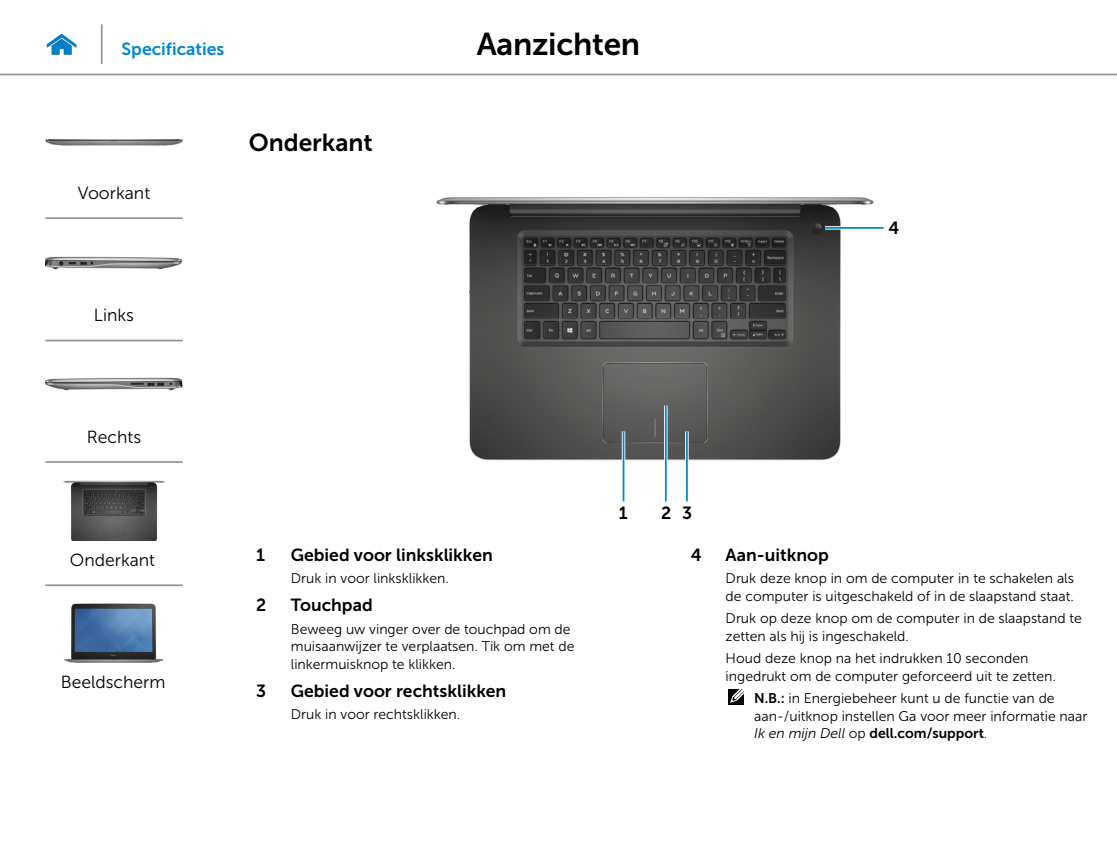
<style>
.page{position:relative;width:1117px;height:844px;background:#fff}
.page>*{position:absolute;margin:0;border:0;box-sizing:border-box;transform-origin:0 0}
.t1{font:31.5px "Museo Sans For Dell 700";letter-spacing:-.01em;color:#000}
.Head2{font:24.5px "Museo Sans For Dell 700";color:#000}
.Callout_Head{font:17.5px "Museo Sans For Dell 700";color:#000}
.t2{font:17.5px "Museo Sans For Dell 300";color:#000}
.t3{font:17.5px "Museo Sans For Dell 700";color:#0087cc}
.Callout-L{font:17.5px "Museo Sans For Dell 700";color:#000}
.Callout_description{font:14px/17.5px "Museo Sans For Dell 300";color:#000}
.Note{font:14px/17.5px "Museo Sans For Dell 300";color:#000}
.s1{font-family:"Museo Sans For Dell 700"}
.s2{font-style:italic}
</style>
<div class="page">
<hr style="left:0;top:74px;width:1116px;height:1px;background:#939598">
<img style="left:46px;top:33px;width:31px;height:23px">
<svg style="left:728px;top:689px;width:16px;height:15px"></svg>
<svg style="left:729px;top:689px;width:15px;height:13px"></svg>
<img style="left:436px;top:197px;width:438px;height:264px">
<svg style="left:621px;top:431px;width:4px;height:70px"></svg>
<hr style="left:622px;top:431px;width:2px;height:70px;background:#0087cc">
<hr style="left:685px;top:431px;width:3px;height:70px;background:#fff">
<hr style="left:686px;top:431px;width:1px;height:70px;background:#0087cc">
<hr style="left:664px;top:405px;width:3px;height:96px;background:#fff">
<hr style="left:664px;top:405px;width:2px;height:96px;background:#0087cc">
<hr style="left:824px;top:226px;width:59px;height:3px;background:#fff">
<hr style="left:824px;top:227px;width:59px;height:2px;background:#0087cc">
<hr style="left:101px;top:24px;width:2px;height:40px;background:#939598">
<img style="left:45px;top:139px;width:137px;height:7px">
<img style="left:45px;top:256px;width:137px;height:13px">
<img style="left:45px;top:378px;width:137px;height:12px">
<img style="left:64px;top:480px;width:100px;height:60px">
<img style="left:65px;top:603px;width:98px;height:59px">
<hr style="left:45px;top:217px;width:138px;height:2px;background:#939598">
<hr style="left:45px;top:339px;width:138px;height:2px;background:#939598">
<hr style="left:45px;top:461px;width:138px;height:2px;background:#939598">
<hr style="left:45px;top:584px;width:138px;height:2px;background:#939598">
<p class="t3" style="left:122px;top:39px;width:104px">Specificaties</p>
<h1 class="t1" style="left:476px;top:26px;width:165px">Aanzichten</h1>
<p class="t2" style="left:78px;top:183px;width:74px">Voorkant</p>
<p class="t2" style="left:94px;top:305px;width:41px">Links</p>
<p class="Head2" style="left:249px;top:128px;width:126px">Onderkant</p>
<p class="Callout-L" style="left:888px;top:218px;width:12px">4</p>
<p class="t2" style="left:87px;top:428px;width:56px">Rechts</p>
<p class="t2" style="left:70px;top:550px;width:87px">Onderkant</p>
<p class="t2" style="left:61px;top:672px;width:106px">Beeldscherm</p>
<p class="Callout_Head" style="left:256px;top:544px;width:10px">1</p>
<p class="Callout_Head" style="left:291px;top:544px;width:203px">Gebied voor linksklikken</p>
<p class="Callout_description" style="left:291px;top:569px;width:160px">Druk in voor linksklikken.</p>
<p class="Callout_Head" style="left:256px;top:595px;width:12px">2</p>
<p class="Callout_Head" style="left:291px;top:595px;width:83px">Touchpad</p>
<p class="Callout_description" style="left:291px;top:620px;width:285px">Beweeg uw vinger over de touchpad om de muisaanwijzer te verplaatsen. Tik om met de linkermuisknop te klikken.</p>
<p class="Callout_Head" style="left:256px;top:680px;width:12px">3</p>
<p class="Callout_Head" style="left:291px;top:680px;width:217px">Gebied voor rechtsklikken</p>
<p class="Callout_description" style="left:291px;top:705px;width:171px">Druk in voor rechtsklikken.</p>
<p class="Callout-L" style="left:618px;top:503px;width:10px">1</p>
<p class="Callout-L" style="left:661px;top:503px;width:12px">2</p>
<p class="Callout-L" style="left:682px;top:503px;width:12px">3</p>
<p class="Callout_Head" style="left:690px;top:544px;width:12px">4</p>
<p class="Callout_Head" style="left:725px;top:544px;width:105px">Aan-uitknop</p>
<p class="Callout_description" style="left:725px;top:569px;width:350px">Druk deze knop in om de computer in te schakelen als de computer is uitgeschakeld of in de slaapstand staat.</p>
<p class="Callout_description" style="left:725px;top:609px;width:358px">Druk op deze knop om de computer in de slaapstand te zetten als hij is ingeschakeld.</p>
<p class="Callout_description" style="left:725px;top:649px;width:332px">Houd deze knop na het indrukken 10 seconden ingedrukt om de computer geforceerd uit te zetten.</p>
<p class="Note" style="left:754px;top:689px;width:335px"><span class="s1">N.B.:</span> in Energiebeheer kunt u de functie van de aan-/uitknop instellen Ga voor meer informatie naar<br><span class="s2">Ik en mijn Dell</span> op <span class="s1">dell.com/support</span>.</p>
</div>
